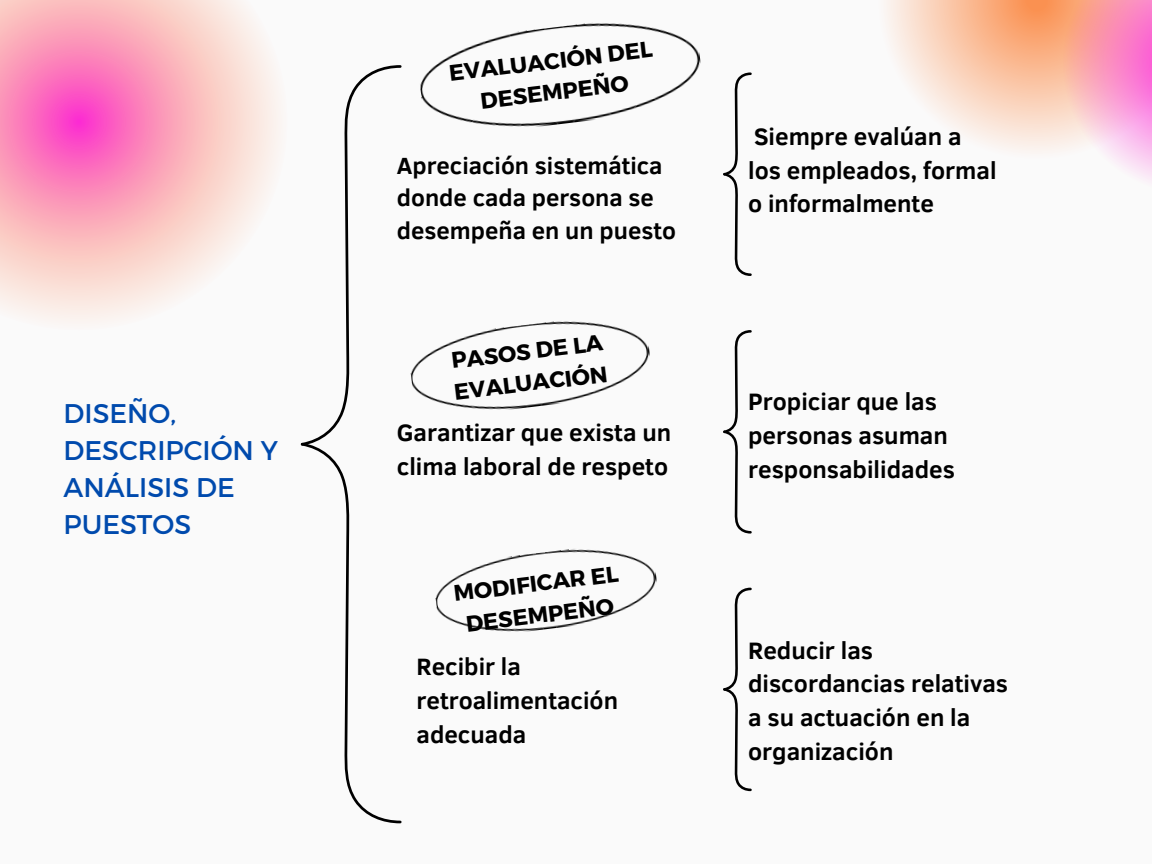
<style>
.page{position:relative;width:1152px;height:864px;background:#fafafa}
.page>*{position:absolute;margin:0;border:0;box-sizing:border-box;transform-origin:0 0}
.t1{font:27px/37.2px "Montserrat";color:#004aad}
.t2{font:700 24.3px/33.8px "Clear Sans";color:#000}
.t3{font:700 24px/32.7px "Clear Sans";color:#000}
.t4{font:700 22.5px/31.5px "Montserrat";color:#000;text-align:center}
</style>
<div class="page">
<svg style="left:0;top:0;width:277px;height:320px"></svg>
<svg style="left:309px;top:65px;width:93px;height:376px"></svg>
<svg style="left:300px;top:441px;width:102px;height:383px"></svg>
<svg style="left:723px;top:330px;width:29px;height:204px"></svg>
<svg style="left:723px;top:72px;width:29px;height:204px"></svg>
<svg style="left:723px;top:587px;width:29px;height:205px"></svg>
<svg style="left:887px;top:0;width:163px;height:150px"></svg>
<svg style="left:1050px;top:0;width:102px;height:181px"></svg>
<img style="left:410px;top:321px;width:240px;height:89px">
<img style="left:420px;top:23px;width:281px;height:104px">
<img style="left:435px;top:549px;width:222px;height:83px">
<h2 class="t1" style="left:64px;top:393px;width:216px">DISEÑO,<br>DESCRIPCIÓN Y<br>ANÁLISIS DE<br>PUESTOS</h2>
<h2 class="t4" style="left:447px;top:57px;width:206px;rotate:-7deg">EVALUACIÓN DEL<br>DESEMPEÑO</h2>
<p class="t3" style="left:397px;top:148px;width:281px">Apreciación sistemática donde cada persona se desempeña en un puesto</p>
<h3 class="t4" style="left:448px;top:344px;width:156px;text-align:left;rotate:-7deg">PASOS DE LA<br>EVALUACIÓN</h3>
<p class="t2" style="left:397px;top:414px;width:276px">Garantizar que exista un clima laboral de respeto</p>
<h1 class="t4" style="left:452px;top:577px;width:167px;rotate:-7deg">MODIFICAR EL<br>DESEMPEÑO</h1>
<h3 class="t2" style="left:417px;top:649px;width:203px">Recibir la retroalimentación adecuada</h3>
<p class="t2" style="left:748px;top:118px;width:250px">Siempre evalúan a<br>los empleados, formal o informalmente</p>
<p class="t2" style="left:748px;top:383px;width:208px">Propiciar que las personas asuman responsabilidades</p>
<p class="t2" style="left:748px;top:632px;width:261px">Reducir las discordancias relativas a su actuación en la organización</p>
</div>
